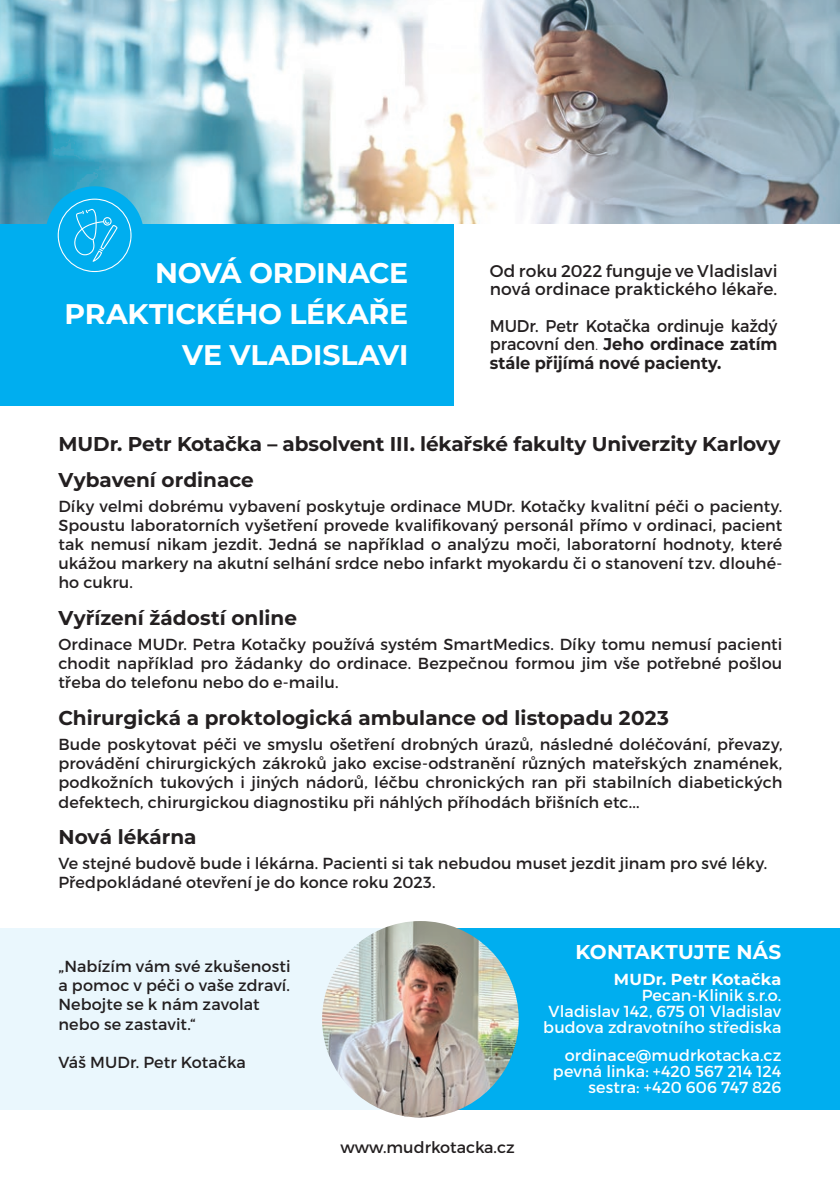
<style>
.page{position:relative;width:840px;height:1191px;background:#fff}
.page>*{position:absolute;margin:0;border:0;box-sizing:border-box;transform-origin:0 0}
.t1{font:700 28.4px/41.2px "Montserrat";letter-spacing:-.01em;color:#fff;text-align:right}
.t2{font:700 20px/35.4px "Montserrat";color:#231f20}
.t3{font:700 20px "Montserrat";letter-spacing:.005em;color:#fff}
.t4{font:700 17px/18.4px "Montserrat";color:#231f20;text-align:justify;scale:.95 1}
.t5{font:17px/18.4px "Montserrat";letter-spacing:.005em;color:#231f20}
.t6{font:16px/19.2px "Montserrat";letter-spacing:.005em;color:#231f20;text-align:justify}
.t7{font:16px/16px "Montserrat";letter-spacing:.005em;color:#fff;text-align:right}
.t8{font:700 16px "Montserrat";letter-spacing:.015em;color:#fff}
.s1{font-weight:400}
.s2{font-weight:300}
</style>
<div class="page">
<div style="left:0;top:222px;width:453px;height:184px;background:#00aeef"></div>
<div style="left:374px;top:928px;width:465px;height:182px;background:#00aeef"></div>
<div style="left:0;top:928px;width:420px;height:182px;background:#eaf7fd"></div>
<img style="left:0;top:0;width:839px;height:223px">
<img style="left:322px;top:921px;width:196px;height:196px;border-radius:98px">
<svg style="left:38px;top:179px;width:113px;height:94px"></svg>
<h1 class="t1" style="left:65px;top:252px;width:345px">NOVÁ ORDINACE<br>PRAKTICKÉHO LÉKAŘE<br>VE VLADISLAVI</h1>
<p class="t5" style="left:489px;top:261px;width:289px">Od roku 2022 funguje ve Vladislavi nová ordinace praktického lékaře.</p>
<p class="t4" style="left:489px;top:316px;width:304px"><span class="s1">MUDr. Petr Kotačka ordinuje každý pracovní den</span><span class="s2">.</span> Jeho ordinace zatím stále přijímá nové pacienty.</p>
<p class="t2" style="left:58px;top:426px;width:723px">MUDr. Petr Kotačka – absolvent III. lékařské fakulty Univerzity Karlovy<br>Vybavení ordinace</p>
<p class="t6" style="left:58px;top:496px;width:725px">Díky velmi dobrému vybavení poskytuje ordinace MUDr. Kotačky kvalitní péči o pacienty.<br>Spoustu laboratorních vyšetření provede kvalifikovaný personál přímo v ordinaci, pacient tak nemusí nikam jezdit. Jedná se například o analýzu moči, laboratorní hodnoty, které ukážou markery na akutní selhání srdce nebo infarkt myokardu či o stanovení tzv. dlouhé&shy;ho cukru.</p>
<p class="t2" style="left:58px;top:600px;width:240px">Vyřízení žádostí online</p>
<p class="t6" style="left:58px;top:634px;width:725px">Ordinace MUDr. Petra Kotačky používá systém SmartMedics. Díky tomu nemusí pacienti chodit například pro žádanky do ordinace. Bezpečnou formou jim vše potřebné pošlou třeba do telefonu nebo do e-mailu.</p>
<p class="t2" style="left:58px;top:699px;width:612px">Chirurgická a proktologická ambulance od listopadu 2023</p>
<p class="t6" style="left:58px;top:734px;width:725px">Bude poskytovat péči ve smyslu ošetření drobných úrazů, následné doléčování, převazy, provádění chirurgických zákroků jako excise-odstranění různých mateřských znamének, podkožních tukových i jiných nádorů, léčbu chronických ran při stabilních diabetických defektech, chirurgickou diagnostiku při náhlých příhodách břišních etc...</p>
<p class="t2" style="left:58px;top:819px;width:140px">Nová lékárna</p>
<p class="t6" style="left:58px;top:853px;width:710px">Ve stejné budově bude i lékárna. Pacienti si tak nebudou muset jezdit jinam pro své léky.<br>Předpokládané otevření je do konce roku 2023.</p>
<p class="t6" style="left:58px;top:956px;width:234px;text-align:left">„Nabízím vám své zkušenosti a pomoc v péči o vaše zdraví.<br>Nebojte se k nám zavolat nebo se zastavit.“</p>
<p class="t6" style="left:58px;top:1052px;width:189px">Váš MUDr. Petr Kotačka</p>
<p class="t6" style="left:340px;top:1137px;width:175px">www.mudrkotacka.cz</p>
<p class="t3" style="left:575px;top:939px;width:207px">KONTAKTUJTE NÁS</p>
<p class="t8" style="left:613px;top:969px;width:169px">MUDr. Petr Kotačka</p>
<p class="t7" style="left:543px;top:987px;width:239px">Pecan-Klinik s.r.o.<br>Vladislav 142, 675 01 Vladislav budova zdravotního střediska</p>
<p class="t7" style="left:552px;top:1047px;width:230px">ordinace@mudrkotacka.cz pevná linka: +420 567 214 124 sestra: +420 606 747 826</p>
</div>
